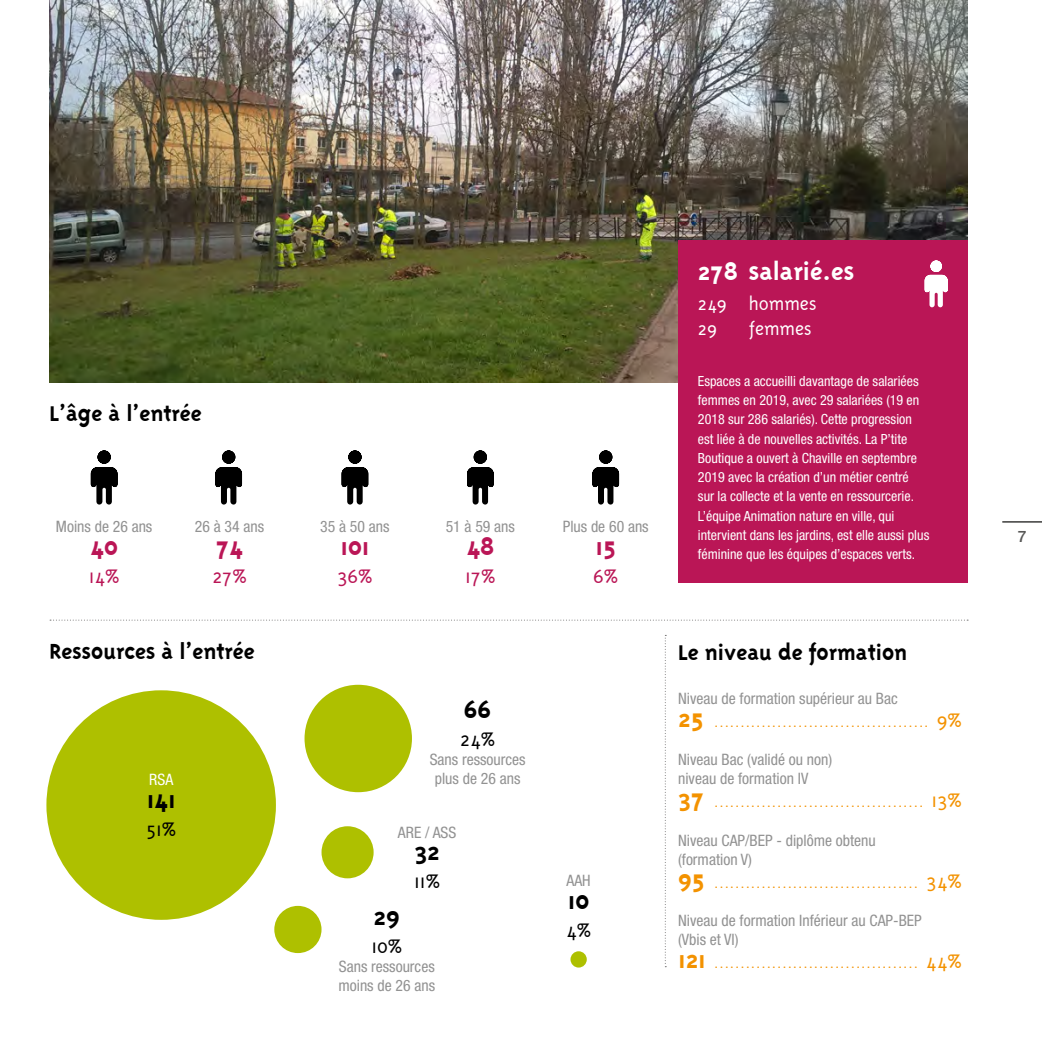
<style>
.page{position:relative;width:1042px;height:1042px;background:#fff}
.page>*{position:absolute;margin:0;border:0;box-sizing:border-box;transform-origin:0 0}
.t1{font:700 28px "Triplex";color:#fff}
.t2{font:700 28px "Triplex";color:#000}
.t3{font:700 28px "Triplex";color:#ba1656}
.t4{font:700 28px "Triplex";color:#f39200}
.t5{font:700 24.5px "Triplex";color:#000}
.t6{font:300 22.75px "Triplex";color:#000}
.t7{font:300 22.75px "Triplex";color:#ba1656}
.t8{font:300 21px/25.2px "Triplex";color:#fff}
.t9{font:condensed 15.75px/18.9px "Helvetica Neue LT Std";color:#929292}
.t10{font:condensed 15.75px "Helvetica Neue LT Std";color:#fff}
.t11{font:500 15.75px "Helvetica Neue LT Std";color:#575756}
.t12{font:condensed 14px/19.2px "Helvetica Neue LT Std";color:#fff}
.t13{font:700 10.5px "Triplex";color:#f39200}
.s1{font-weight:300;font-size:22.75px}
</style>
<div class="page">
<hr style="left:1002px;top:521px;width:40px;height:2px;background:#575756">
<svg style="left:665px;top:635px;width:1px;height:332px"></svg>
<div style="left:46px;top:690px;width:230px;height:230px;background:#aec000;border-radius:50%"></div>
<div style="left:570px;top:951px;width:17px;height:16px;background:#aec000;border-radius:50%"></div>
<div style="left:274px;top:906px;width:47px;height:47px;background:#aec000;border-radius:50%"></div>
<div style="left:304px;top:685px;width:108px;height:107px;background:#aec000;border-radius:50%"></div>
<div style="left:321px;top:826px;width:53px;height:52px;background:#aec000;border-radius:50%"></div>
<svg style="left:50px;top:620px;width:918px;height:1px"></svg>
<svg style="left:91px;top:450px;width:26px;height:54px"></svg>
<svg style="left:215px;top:450px;width:27px;height:54px"></svg>
<svg style="left:342px;top:450px;width:26px;height:54px"></svg>
<svg style="left:467px;top:450px;width:27px;height:54px"></svg>
<svg style="left:592px;top:450px;width:27px;height:54px"></svg>
<img style="left:50px;top:0;width:917px;height:382px">
<div style="left:678px;top:241px;width:289px;height:342px;background:#ba1656"></div>
<svg style="left:924px;top:260px;width:23px;height:47px"></svg>
<h2 class="t5" style="left:50px;top:400px;width:154px">L’âge à l’entrée</h2>
<p class="t9" style="left:56px;top:517px;width:98px">Moins de 26 ans</p>
<h1 class="t3" style="left:90px;top:530px;width:29px">40</h1>
<h3 class="t7" style="left:89px;top:563px;width:32px">14%</h3>
<p class="t9" style="left:195px;top:517px;width:71px">26 à 34 ans</p>
<h1 class="t3" style="left:216px;top:530px;width:28px">74</h1>
<h3 class="t7" style="left:212px;top:563px;width:36px">27%</h3>
<p class="t9" style="left:320px;top:517px;width:71px">35 à 50 ans</p>
<h1 class="t3" style="left:340px;top:530px;width:31px">101</h1>
<h3 class="t7" style="left:337px;top:563px;width:37px">36%</h3>
<p class="t9" style="left:446px;top:517px;width:71px">51 à 59 ans</p>
<h1 class="t3" style="left:466px;top:530px;width:29px">48</h1>
<h3 class="t7" style="left:465px;top:563px;width:32px">17%</h3>
<p class="t9" style="left:563px;top:517px;width:87px">Plus de 60 ans</p>
<h1 class="t3" style="left:595px;top:530px;width:22px">15</h1>
<h3 class="t7" style="left:593px;top:563px;width:27px">6%</h3>
<h1 class="t1" style="left:698px;top:255px;width:158px">278 salarié.es</h1>
<h3 class="t8" style="left:698px;top:291px;width:120px">249 hommes<br>29</h3>
<h3 class="t8" style="left:749px;top:316px;width:65px">femmes</h3>
<p class="t12" style="left:698px;top:371px;width:233px">Espaces a accueilli davantage de salariées femmes en 2019, avec 29 salariées (19 en 2018 sur 286 salariés). Cette progression est liée à de nouvelles activités. La P’tite Boutique a ouvert à Chaville en septembre 2019 avec la création d’un métier centré<br>sur la collecte et la vente en ressourcerie.<br>L’équipe Animation nature en ville, qui intervient dans les jardins, est elle aussi plus féminine que les équipes d’espaces verts.</p>
<h2 class="t5" style="left:50px;top:637px;width:207px">Ressources à l’entrée</h2>
<h2 class="t5" style="left:678px;top:638px;width:231px">Le niveau de formation</h2>
<p class="t9" style="left:678px;top:689px;width:221px">Niveau de formation supérieur au Bac</p>
<h1 class="t4" style="left:678px;top:702px;width:27px">25</h1>
<p class="t13" style="left:715px;top:717px;width:248px">......................................... <span class="s1">9%</span></p>
<p class="t9" style="left:678px;top:750px;width:156px">Niveau Bac (validé ou non) niveau de formation IV</p>
<h1 class="t4" style="left:678px;top:782px;width:28px">37</h1>
<p class="t13" style="left:715px;top:798px;width:248px">........................................ <span class="s1">13%</span></p>
<p class="t9" style="left:678px;top:831px;width:199px">Niveau CAP/BEP - diplôme obtenu (formation V)</p>
<h1 class="t4" style="left:678px;top:863px;width:28px">95</h1>
<p class="t13" style="left:715px;top:878px;width:248px">....................................... <span class="s1">34%</span></p>
<p class="t9" style="left:678px;top:911px;width:245px">Niveau de formation Inférieur au CAP-BEP (Vbis et VI)</p>
<h1 class="t4" style="left:678px;top:943px;width:29px">121</h1>
<p class="t13" style="left:715px;top:959px;width:248px">....................................... <span class="s1">44%</span></p>
<h1 class="t2" style="left:464px;top:693px;width:29px">66</h1>
<h3 class="t6" style="left:460px;top:726px;width:36px">24%</h3>
<p class="t9" style="left:430px;top:750px;width:97px;text-align:center">Sans ressources plus de 26 ans</p>
<p class="t10" style="left:149px;top:770px;width:26px">RSA</p>
<h1 class="t2" style="left:147px;top:783px;width:30px">141</h1>
<h3 class="t6" style="left:146px;top:816px;width:32px">51%</h3>
<p class="t9" style="left:398px;top:822px;width:60px">ARE / ASS</p>
<h1 class="t2" style="left:414px;top:836px;width:27px">32</h1>
<h3 class="t6" style="left:414px;top:868px;width:27px">11%</h3>
<p class="t9" style="left:566px;top:871px;width:26px">AAH</p>
<h1 class="t2" style="left:568px;top:884px;width:23px">10</h1>
<h3 class="t6" style="left:566px;top:917px;width:27px">4%</h3>
<h1 class="t2" style="left:374px;top:900px;width:28px">29</h1>
<h3 class="t6" style="left:371px;top:933px;width:32px">10%</h3>
<p class="t9" style="left:338px;top:957px;width:98px">Sans ressources moins de 26 ans</p>
<p class="t11" style="left:1018px;top:527px;width:10px">7</p>
</div>
